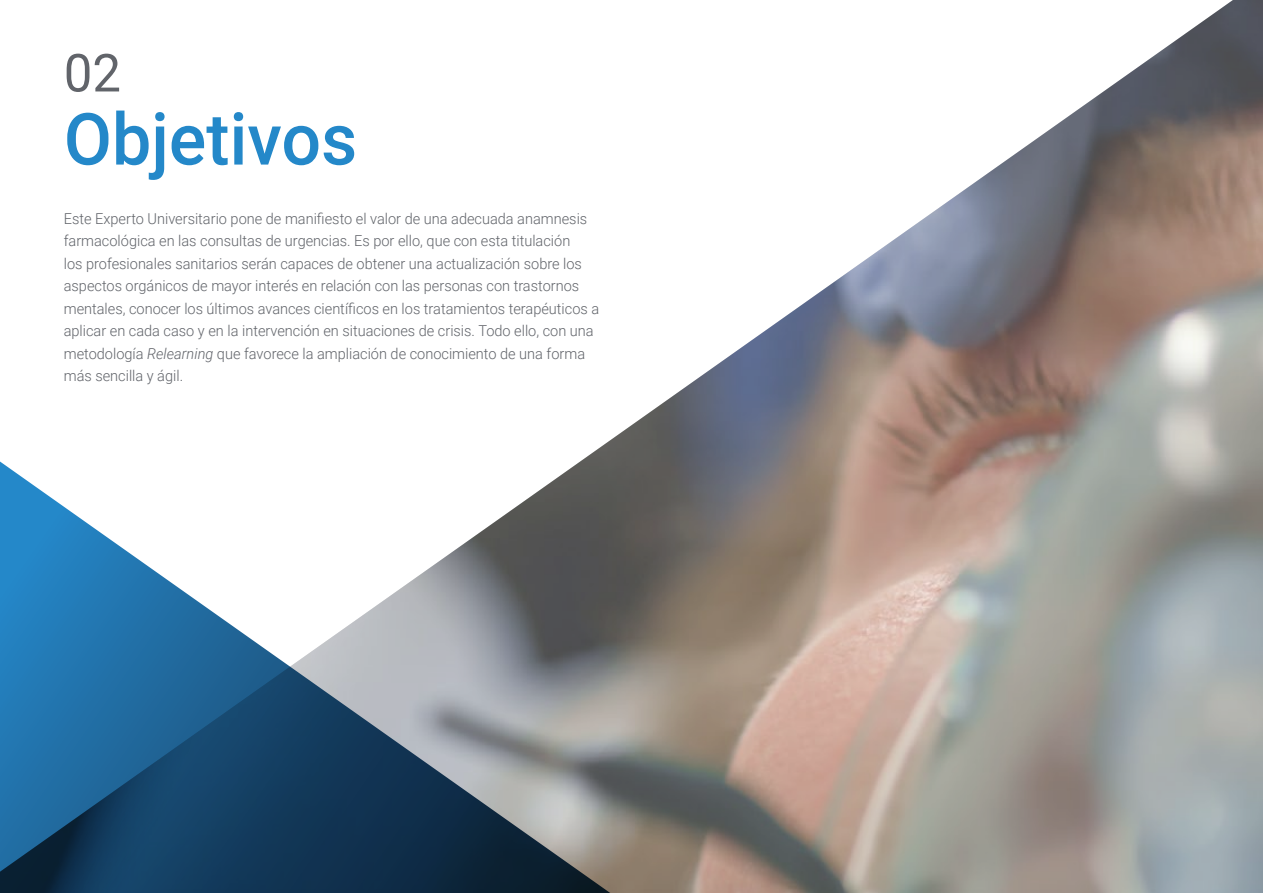
<style>
.page{position:relative;width:1263px;height:893px;background:#fff}
.page>*{position:absolute;margin:0;border:0;box-sizing:border-box;transform-origin:0 0}
.t1{font:500 72px "Roboto";color:#2488c9}
.t2{font:52.5px "Roboto";color:#61646a}
.t3{font:300 15px/22.5px "Roboto";color:#61646a}
.s1{font-style:italic}
</style>
<div class="page">
<img style="left:602px;top:0;width:661px;height:893px">
<svg style="left:0;top:446px;width:640px;height:447px"></svg>
<h2 class="t2" style="left:64px;top:36px;width:59px">02</h2>
<h1 class="t1" style="left:64px;top:89px;width:295px">Objetivos</h1>
<p class="t3" style="left:64px;top:207px;width:537px">Este Experto Universitario pone de manifiesto el valor de una adecuada anamnesis farmacológica en las consultas de urgencias. Es por ello, que con esta titulación<br>los profesionales sanitarios serán capaces de obtener una actualización sobre los aspectos orgánicos de mayor interés en relación con las personas con trastornos mentales, conocer los últimos avances científicos en los tratamientos terapéuticos a aplicar en cada caso y en la intervención en situaciones de crisis. Todo ello, con una metodología <span class="s1">Relearning</span> que favorece la ampliación de conocimiento de una forma más sencilla y ágil.</p>
</div>
